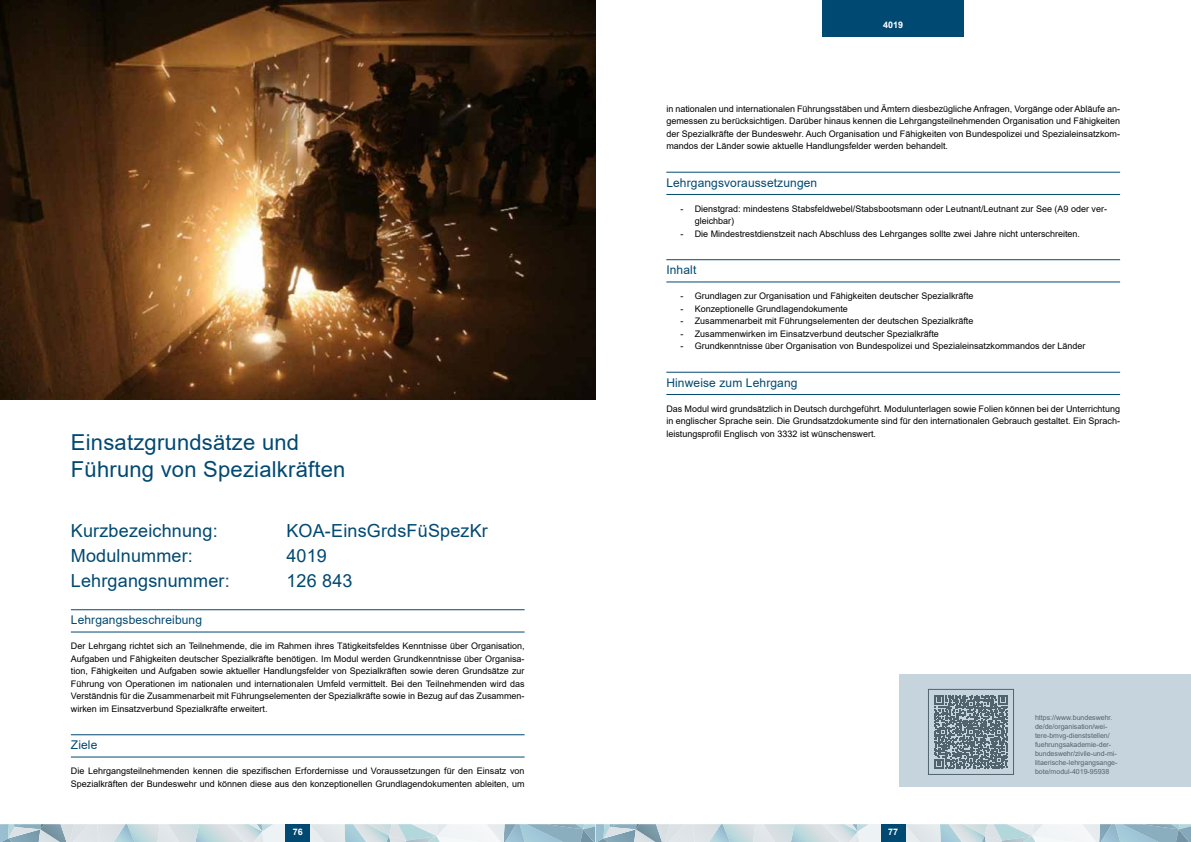
<style>
.page{position:relative;width:1191px;height:842px;background:#fff}
.page>*{position:absolute;margin:0;border:0;box-sizing:border-box;transform-origin:0 0}
.t1{font:22px/26.4px "Arial";letter-spacing:.01em;color:#004972}
.t2{font:18px "Arial";letter-spacing:.01em;color:#004972}
.t3{font:12px "Arial";letter-spacing:.01em;color:#004972}
.t4{font:9px/12.5px "Arial";color:#000;text-align:justify}
.t5{font:700 9px "Arial";color:#fff}
.t6{font:7px/9px "Arial";color:#51646d}
</style>
<div class="page">
<img style="left:0;top:0;width:595px;height:399px">
<div style="left:899px;top:674px;width:292px;height:113px;background:#c6d4dd"></div>
<svg style="left:595px;top:824px;width:596px;height:18px;background:#bdd0d9"></svg>
<svg style="left:0;top:824px;width:595px;height:18px;background:#c5d6dd"></svg>
<div style="left:286px;top:824px;width:24px;height:18px;background:#004972"></div>
<hr style="left:71px;top:609px;width:453px;height:1px;background:#004972">
<hr style="left:71px;top:631px;width:453px;height:1px;background:#004972">
<hr style="left:71px;top:734px;width:453px;height:1px;background:#004972">
<hr style="left:71px;top:756px;width:453px;height:1px;background:#004972">
<div style="left:822px;top:0;width:142px;height:37px;background:#004972"></div>
<hr style="left:666px;top:172px;width:454px;height:1px;background:#004972">
<hr style="left:666px;top:194px;width:454px;height:1px;background:#004972">
<hr style="left:666px;top:259px;width:454px;height:1px;background:#004972">
<hr style="left:666px;top:281px;width:454px;height:1px;background:#004972">
<hr style="left:666px;top:372px;width:454px;height:1px;background:#004972">
<hr style="left:666px;top:394px;width:454px;height:1px;background:#004972">
<svg style="left:934px;top:695px;width:74px;height:74px"></svg>
<div style="left:928px;top:689px;width:85px;height:85px;border:1px solid #51646d"></div>
<h1 class="t1" style="left:71px;top:429px;width:276px">Einsatzgrundsätze und<br>Führung von Spezialkräften</h1>
<h2 class="t2" style="left:71px;top:518px;width:148px">Kurzbezeichnung:</h2>
<h2 class="t2" style="left:286px;top:518px;width:203px">KOA-EinsGrdsFüSpezKr</h2>
<h2 class="t2" style="left:71px;top:543px;width:124px">Modulnummer:</h2>
<h2 class="t2" style="left:286px;top:543px;width:42px">4019</h2>
<h2 class="t2" style="left:71px;top:568px;width:160px">Lehrgangsnummer:</h2>
<h2 class="t2" style="left:286px;top:568px;width:68px">126 843</h2>
<h3 class="t3" style="left:71px;top:612px;width:133px">Lehrgangsbeschreibung</h3>
<p class="t4" style="left:71px;top:640px;width:455px">Der Lehrgang richtet sich an Teilnehmende, die im Rahmen ihres Tätigkeitsfeldes Kenntnisse über Organisation, Aufgaben und Fähigkeiten deutscher Spezialkräfte benötigen. Im Modul werden Grundkenntnisse über Organisa&shy;tion, Fähigkeiten und Aufgaben sowie aktueller Handlungsfelder von Spezialkräften sowie deren Grundsätze zur Führung von Operationen im nationalen und internationalen Umfeld vermittelt. Bei den Teilnehmenden wird das Verständnis für die Zusammenarbeit mit Führungselementen der Spezialkräfte sowie in Bezug auf das Zusammen&shy;wirken im Einsatzverbund Spezialkräfte erweitert.</p>
<h3 class="t3" style="left:71px;top:737px;width:28px">Ziele</h3>
<p class="t4" style="left:71px;top:765px;width:455px">Die Lehrgangsteilnehmenden kennen die spezifischen Erfordernisse und Voraussetzungen für den Einsatz von<br>Spezialkräften der Bundeswehr und können diese aus den konzeptionellen Grundlagendokumenten ableiten, um</p>
<p class="t5" style="left:883px;top:19px;width:22px">4019</p>
<p class="t4" style="left:666px;top:102px;width:455px">in nationalen und internationalen Führungsstäben und Ämtern diesbezügliche Anfragen, Vorgänge oder Abläufe an&shy;gemessen zu berücksichtigen. Darüber hinaus kennen die Lehrgangsteilnehmenden Organisation und Fähigkeiten der Spezialkräfte der Bundeswehr. Auch Organisation und Fähigkeiten von Bundespolizei und Spezialeinsatzkom&shy;mandos der Länder sowie aktuelle Handlungsfelder werden behandelt.</p>
<h3 class="t3" style="left:666px;top:174px;width:152px">Lehrgangsvoraussetzungen</h3>
<p class="t4" style="left:694px;top:202px;width:414px;text-indent:-14px">- Dienstgrad: mindestens Stabsfeldwebel/Stabsbootsmann oder Leutnant/Leutnant zur See (A9 oder ver&shy;gleichbar)</p>
<p class="t4" style="left:680px;top:227px;width:401px">- Die Mindestrestdienstzeit nach Abschluss des Lehrganges sollte zwei Jahre nicht unterschreiten.</p>
<h3 class="t3" style="left:666px;top:262px;width:31px">Inhalt</h3>
<p class="t4" style="left:680px;top:290px;width:294px">- Grundlagen zur Organisation und Fähigkeiten deutscher Spezialkräfte</p>
<p class="t4" style="left:680px;top:302px;width:169px">- Konzeptionelle Grundlagendokumente</p>
<p class="t4" style="left:680px;top:315px;width:294px">- Zusammenarbeit mit Führungselementen der deutschen Spezialkräfte</p>
<p class="t4" style="left:680px;top:327px;width:260px">- Zusammenwirken im Einsatzverbund deutscher Spezialkräfte</p>
<p class="t4" style="left:680px;top:340px;width:406px">- Grundkenntnisse über Organisation von Bundespolizei und Spezialeinsatzkommandos der Länder</p>
<h3 class="t3" style="left:666px;top:374px;width:133px">Hinweise zum Lehrgang</h3>
<p class="t4" style="left:666px;top:402px;width:455px">Das Modul wird grundsätzlich in Deutsch durchgeführt. Modulunterlagen sowie Folien können bei der Unterrichtung in englischer Sprache sein. Die Grundsatzdokumente sind für den internationalen Gebrauch gestaltet. Ein Sprach&shy;leistungsprofil Englisch von 3332 ist wünschenswert.</p>
<p class="t6" style="left:1035px;top:713px;width:84px">https://www.bundeswehr. de/de/organisation/wei&shy;tere-bmvg-dienststellen/ fuehrungsakademie-der&shy;bundeswehr/zivile-und-mi&shy;litaerische-lehrgangsange&shy;bote/modul-4019-95938</p>
<p class="t5" style="left:293px;top:825px;width:12px">76</p>
<p class="t5" style="left:888px;top:825px;width:12px">77</p>
</div>
